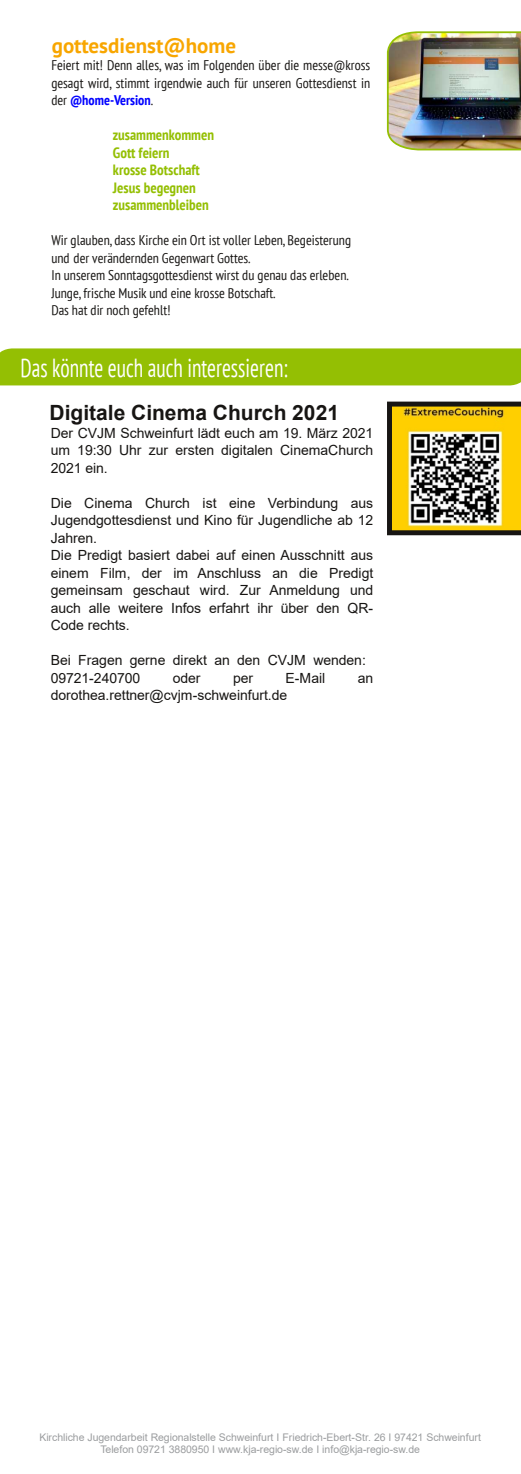
<style>
.page{position:relative;width:521px;height:1474px;background:#fff}
.page>*{position:absolute;margin:0;border:0;box-sizing:border-box;transform-origin:0 0}
.t1{font:condensed 26.07px "PT Sans";color:#fff;scale:.82 1}
.t2{font:700 21px "Arial";color:#171513}
.t3{font:700 21px "PT Sans";letter-spacing:-.005em;color:#f8a600}
.t4{font:700 condensed 14.88px/17.5px "PT Sans";color:#94bf03;scale:.96 1}
.t5{font:14px/17.5px "Arial";letter-spacing:-.005em;color:#171513}
.t6{font:condensed 14px/17.5px "PT Sans";color:#171513;text-align:justify}
.t7{font:10.5px/12.2px "Arial";letter-spacing:-.005em;color:#9b9d9f;text-align:center}
.s1{font-weight:700;color:#00f}
</style>
<div class="page">
<div style="left:0;top:348px;width:521px;height:37px;background:#94bf03"></div>
<img style="left:386px;top:31px;width:135px;height:120px">
<svg style="left:387px;top:401px;width:134px;height:134px;background:#a69446"></svg>
<h2 class="t3" style="left:52px;top:31px;width:186px">gottesdienst@home</h2>
<p class="t6" style="left:51px;top:56px;width:320px">Feiert mit! Denn alles, was im Folgenden über die messe@kross gesagt wird, stimmt irgendwie auch für unseren Gottesdienst in der <span class="s1">@home-Version</span>.</p>
<p class="t4" style="left:113px;top:126px;width:107px">zusammenkommen<br>Gott feiern<br>krosse Botschaft<br>Jesus begegnen zusammenbleiben</p>
<p class="t6" style="left:51px;top:231px;width:301px;text-align:left">Wir glauben, dass Kirche ein Ort ist voller Leben, Begeisterung und der verändernden Gegenwart Gottes.<br>In unserem Sonntagsgottesdienst wirst du genau das erleben.<br>Junge, frische Musik und eine krosse Botschaft.<br>Das hat dir noch gefehlt!</p>
<h1 class="t1" style="left:21px;top:351px;width:327px">Das könnte euch auch interessieren:</h1>
<h2 class="t2" style="left:50px;top:401px;width:291px">Digitale Cinema Church 2021</h2>
<p class="t5" style="left:51px;top:424px;width:324px;text-align:justify">Der CVJM Schweinfurt lädt euch am 19. März 2021 um 19:30 Uhr zur ersten digitalen CinemaChurch 2021 ein.</p>
<p class="t5" style="left:51px;top:494px;width:324px">Die Cinema Church ist eine Verbindung aus Jugendgottesdienst und Kino für Jugendliche ab 12<br>Jahren.<br>Die Predigt basiert dabei auf einen Ausschnitt aus einem Film, der im Anschluss an die Predigt gemeinsam geschaut wird. Zur Anmeldung und auch alle weitere Infos erfahrt ihr über den QR-Code rechts.</p>
<p class="t5" style="left:51px;top:651px;width:317px">Bei Fragen gerne direkt an den CVJM wenden:<br>09721-240700</p>
<p class="t5" style="left:173px;top:669px;width:29px">oder</p>
<p class="t5" style="left:233px;top:669px;width:22px">per</p>
<p class="t5" style="left:286px;top:669px;width:41px">E-Mail</p>
<p class="t5" style="left:358px;top:669px;width:17px">an</p>
<p class="t5" style="left:51px;top:686px;width:238px">dorothea.rettner@cvjm-schweinfurt.de</p>
<p class="t7" style="left:39px;top:1430px;width:443px">Kirchliche Jugendarbeit Regionalstelle Schweinfurt I Friedrich-Ebert-Str. 26 I 97421 Schweinfurt<br>Telefon 09721 3880950 I www.kja-regio-sw.de I info@kja-regio-sw.de</p>
</div>
